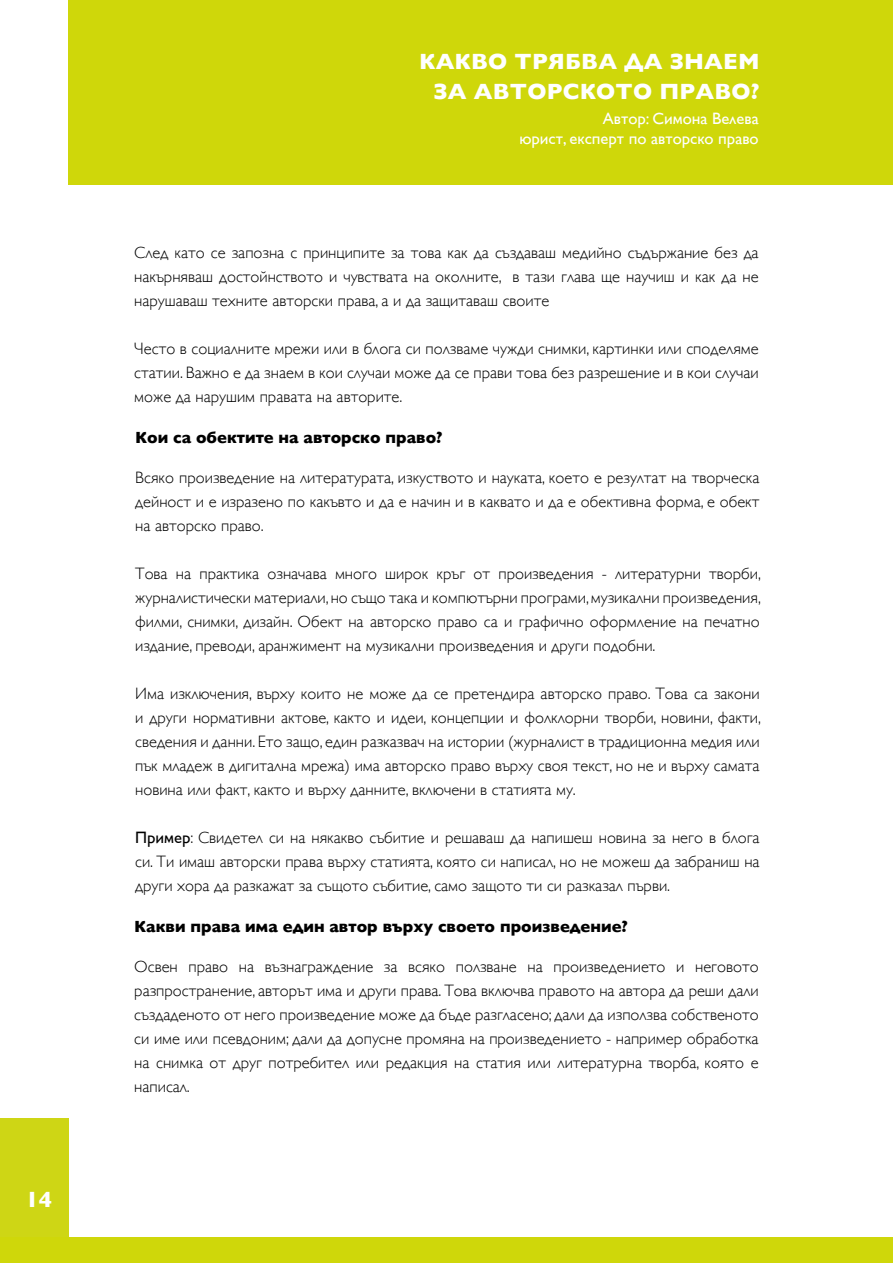
<style>
.page{position:relative;width:893px;height:1263px;background:#fff}
.page>*{position:absolute;margin:0;border:0;box-sizing:border-box;transform-origin:0 0}
.t1{font:700 22.5px/30px "Gill Sans";letter-spacing:.01em;color:#fff;text-align:right}
.t2{font:300 16.5px/24px "Gill Sans";color:#000;text-align:justify}
.t3{font:700 16.5px "Gill Sans";color:#000}
.t4{font:16.5px/19.8px "Gill Sans";color:#fff;text-align:right}
.s1{font-weight:400}
</style>
<div class="page">
<div style="left:0;top:1118px;width:68px;height:145px;background:#ced615"></div>
<div style="left:0;top:1237px;width:892px;height:26px;background:#cfd70a"></div>
<div style="left:68px;top:0;width:825px;height:184px;background:#cfd70a"></div>
<h1 class="t1" style="left:26px;top:1184px;width:28px">14</h1>
<h1 class="t1" style="left:419px;top:46px;width:342px">КАКВО ТРЯБВА ДА ЗНАЕМ<br>ЗА АВТОРСКОТО ПРАВО?</h1>
<p class="t4" style="left:519px;top:108px;width:241px">Автор: Симона Велева<br>юрист, експерт по авторско право</p>
<p class="t2" style="left:134px;top:240px;width:626px">След като се запозна с принципите за това как да създаваш медийно съдържание без да накърняваш достойнството и чувствата на околните, в тази глава ще научиш и как да не нарушаваш техните авторски права, а и да защитаваш своите</p>
<p class="t2" style="left:134px;top:336px;width:626px">Често в социалните мрежи или в блога си ползваме чужди снимки, картинки или споделяме статии. Важно е да знаем в кои случаи може да се прави това без разрешение и в кои случаи може да нарушим правата на авторите.</p>
<p class="t3" style="left:135px;top:424px;width:309px">Кои са обектите на авторско право?</p>
<p class="t2" style="left:135px;top:464px;width:626px">Всяко произведение на литературата, изкуството и науката, което е резултат на творческа дейност и е изразено по какъвто и да е начин и в каквато и да е обективна форма, е обект на авторско право.</p>
<p class="t2" style="left:135px;top:560px;width:627px">Това на практика означава много широк кръг от произведения - литературни творби, журналистически материали, но също така и компютърни програми, музикални произведения, филми, снимки, дизайн. Обект на авторско право са и графично оформление на печатно издание, преводи, аранжимент на музикални произведения и други подобни.</p>
<p class="t2" style="left:135px;top:680px;width:627px">Има изключения, върху които не може да се претендира авторско право. Това са закони и други нормативни актове, както и идеи, концепции и фолклорни творби, новини, факти, сведения и данни. Ето защо, един разказвач на истории (журналист в традиционна медия или пък младеж в дигитална мрежа) има авторско право върху своя текст, но не и върху самата новина или факт, както и върху данните, включени в статията му.</p>
<p class="t2" style="left:135px;top:825px;width:626px"><span class="s1">Пример</span>: Свидетел си на някакво събитие и решаваш да напишеш новина за него в блога си. Ти имаш авторски права върху статията, която си написал, но не можеш да забраниш на други хора да разкажат за същото събитие, само защото ти си разказал първи.</p>
<p class="t3" style="left:134px;top:913px;width:495px">Какви права има един автор върху своето произведение?</p>
<p class="t2" style="left:134px;top:954px;width:626px">Освен право на възнаграждение за всяко ползване на произведението и неговото разпространение, авторът има и други права. Това включва правото на автора да реши дали създаденото от него произведение може да бъде разгласено; дали да използва собственото си име или псевдоним; дали да допусне промяна на произведението - например обработка на снимка от друг потребител или редакция на статия или литературна творба, която е написал.</p>
</div>
